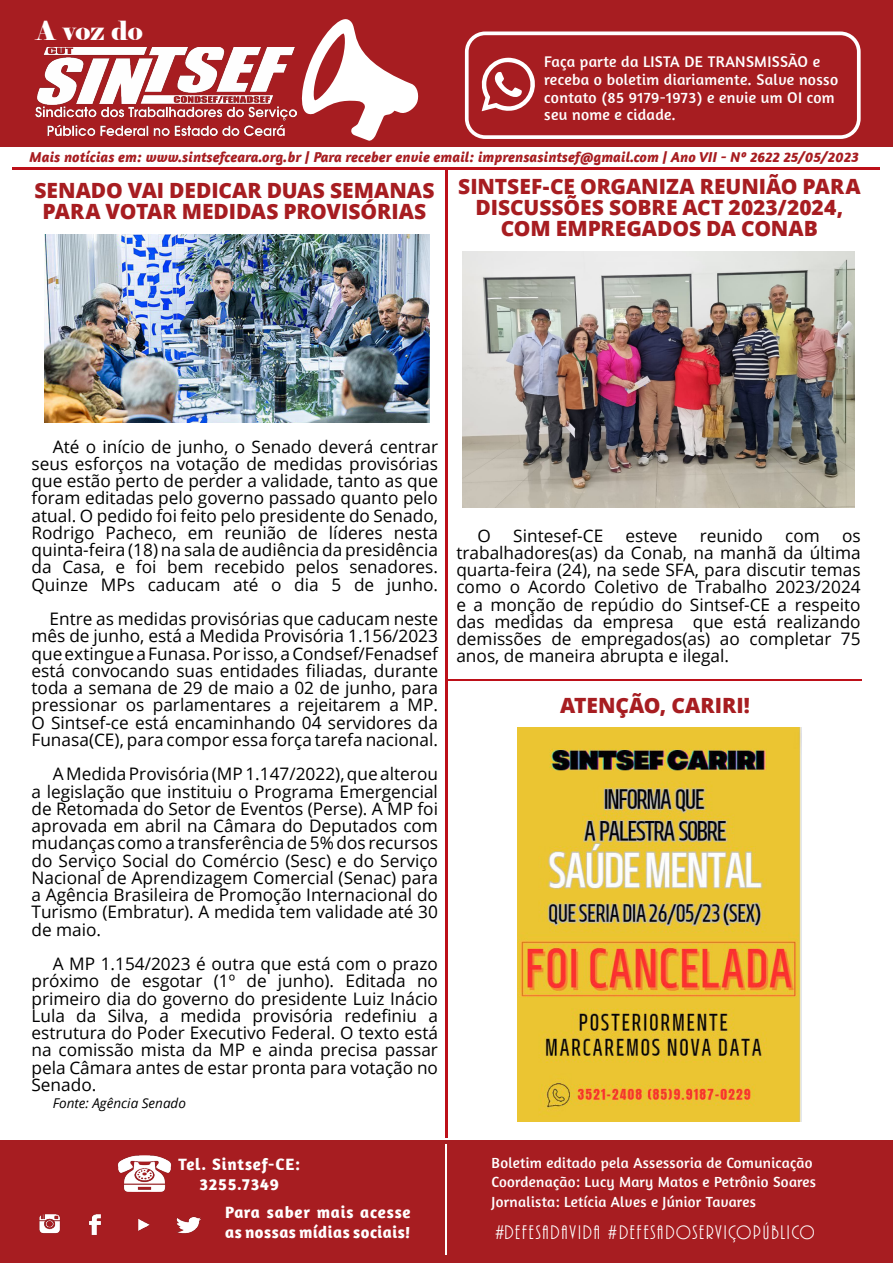
<style>
.page{position:relative;width:893px;height:1263px;background:#fff}
.page>*{position:absolute;margin:0;border:0;box-sizing:border-box;transform-origin:0 0}
.t1{font:26.25px "Elephant";color:#fff}
.t2{font:800 21px/21px "Open Sans";color:#a71d21;text-align:center}
.t3{font:20.25px "ARBONNIE";letter-spacing:.09em;color:#fff}
.t4{font:17.25px/17.2px "Open Sans";color:#000001;text-align:justify}
.t5{font:700 16.8px/20.1px "Amaranth";letter-spacing:.03em;color:#fff}
.t6{font:700 16.8px "Amaranth";letter-spacing:.05em;color:#fff}
.t7{font:15.75px/17.9px "Amaranth";letter-spacing:.02em;color:#fff}
.t8{font:15px "Amaranth";letter-spacing:.02em;color:#fff}
.t9{font:italic 700 14.7px "Amaranth";letter-spacing:.01em;color:#a71d21}
.t10{font:italic 13.5px "Open Sans";color:#000001}
</style>
<div class="page">
<div style="left:0;top:0;width:893px;height:146px;background:#a71d21"></div>
<svg style="left:301px;top:19px;width:118px;height:122px"></svg>
<div style="left:0;top:1140px;width:893px;height:123px;background:#a71d21"></div>
<img style="left:36px;top:47px;width:260px;height:89px">
<hr style="left:12px;top:167px;width:867px;height:2px;background:#bd1019">
<hr style="left:446px;top:679px;width:415px;height:2px;background:#bd1019">
<hr style="left:445px;top:1144px;width:2px;height:111px;background:#fff">
<img style="left:39px;top:1214px;width:162px;height:21px">
<div style="left:465px;top:32px;width:396px;height:107px;border:4px solid #fff;border-radius:18px"></div>
<svg style="left:481px;top:58px;width:54px;height:53px"></svg>
<img style="left:45px;top:235px;width:384px;height:188px">
<hr style="left:445px;top:169px;width:2px;height:969px;background:#bd1019">
<img style="left:118px;top:1155px;width:54px;height:37px">
<img style="left:463px;top:251px;width:391px;height:257px">
<img style="left:518px;top:727px;width:283px;height:394px">
<p class="t1" style="left:36px;top:15px;width:108px">A voz do</p>
<p class="t7" style="left:544px;top:52px;width:295px">Faça parte da LISTA DE TRANSMISSÃO e receba o boletim diariamente. Salve nosso contato (85 9179-1973) e envie um OI com seu nome e cidade.</p>
<p class="t9" style="left:29px;top:148px;width:831px">Mais notícias em: www.sintsefceara.org.br | Para receber envie email: imprensasintsef@gmail.com | Ano VII - Nº 2622 25/05/2023</p>
<p class="t2" style="left:34px;top:179px;width:402px">SENADO VAI DEDICAR DUAS SEMANAS<br>PARA VOTAR MEDIDAS PROVISÓRIAS</p>
<p class="t2" style="left:458px;top:175px;width:404px">SINTSEF-CE ORGANIZA REUNIÃO PARA<br>DISCUSSÕES SOBRE ACT 2023/2024,<br>COM EMPREGADOS DA CONAB</p>
<p class="t4" style="left:32px;top:437px;width:408px;text-indent:21px">Até o início de junho, o Senado deverá centrar seus esforços na votação de medidas provisórias que estão perto de perder a validade, tanto as que foram editadas pelo governo passado quanto pelo atual. O pedido foi feito pelo presidente do Senado, Rodrigo Pacheco, em reunião de líderes nesta quinta-feira (18) na sala de audiência da presidência da Casa, e foi bem recebido pelos senadores.<br>Quinze MPs caducam até o dia 5 de junho.</p>
<p class="t4" style="left:32px;top:610px;width:408px;text-indent:18px">Entre as medidas provisórias que caducam neste mês de junho, está a Medida Provisória 1.156/2023 que extingue a Funasa. Por isso, a Condsef/Fenadsef está convocando suas entidades filiadas, durante toda a semana de 29 de maio a 02 de junho, para pressionar os parlamentares a rejeitarem a MP.<br>O Sintsef-ce está encaminhando 04 servidores da Funasa(CE), para compor essa força tarefa nacional.</p>
<p class="t4" style="left:32px;top:765px;width:408px;text-indent:21px">A Medida Provisória (MP 1.147/2022), que alterou a legislação que instituiu o Programa Emergencial de Retomada do Setor de Eventos (Perse). A MP foi aprovada em abril na Câmara do Deputados com mudanças como a transferência de 5% dos recursos do Serviço Social do Comércio (Sesc) e do Serviço Nacional de Aprendizagem Comercial (Senac) para a Agência Brasileira de Promoção Internacional do Turismo (Embratur). A medida tem validade até 30 de maio.</p>
<p class="t4" style="left:32px;top:955px;width:408px;text-indent:21px">A MP 1.154/2023 é outra que está com o prazo próximo de esgotar (1º de junho). Editada no primeiro dia do governo do presidente Luiz Inácio Lula da Silva, a medida provisória redefiniu a estrutura do Poder Executivo Federal. O texto está na comissão mista da MP e ainda precisa passar pela Câmara antes de estar pronta para votação no Senado.</p>
<p class="t10" style="left:53px;top:1094px;width:135px">Fonte: Agência Senado</p>
<p class="t4" style="left:478px;top:526px;width:15px">O</p>
<p class="t4" style="left:513px;top:526px;width:91px">Sintesef-CE</p>
<p class="t4" style="left:625px;top:526px;width:53px">esteve</p>
<p class="t4" style="left:700px;top:526px;width:65px">reunido</p>
<p class="t4" style="left:785px;top:526px;width:36px">com</p>
<p class="t4" style="left:456px;top:526px;width:406px;text-indent:386px">os trabalhadores(as) da Conab, na manhã da última quarta-feira (24), na sede SFA, para discutir temas como o Acordo Coletivo de Trabalho 2023/2024 e a monção de repúdio do Sintsef-CE a respeito das medidas da empresa que está realizando demissões de empregados(as) ao completar 75 anos, de maneira abrupta e ilegal.</p>
<p class="t2" style="left:560px;top:693px;width:191px">ATENÇÃO, CARIRI!</p>
<p class="t6" style="left:178px;top:1153px;width:123px">Tel. Sintsef-CE:</p>
<p class="t6" style="left:199px;top:1174px;width:81px">3255.7349</p>
<p class="t5" style="left:225px;top:1201px;width:187px">Para saber mais acesse as nossas mídias sociais!</p>
<p class="t8" style="left:492px;top:1154px;width:323px">Boletim editado pela Assessoria de Comunicação</p>
<p class="t8" style="left:492px;top:1173px;width:326px">Coordenação: Lucy Mary Matos e Petrônio Soares</p>
<p class="t8" style="left:492px;top:1193px;width:266px">Jornalista: Letícia Alves e Júnior Tavares</p>
<p class="t3" style="left:495px;top:1222px;width:321px">#DEFESADAVIDA #DEFESADOSERVIÇOPÚBLICO</p>
</div>
